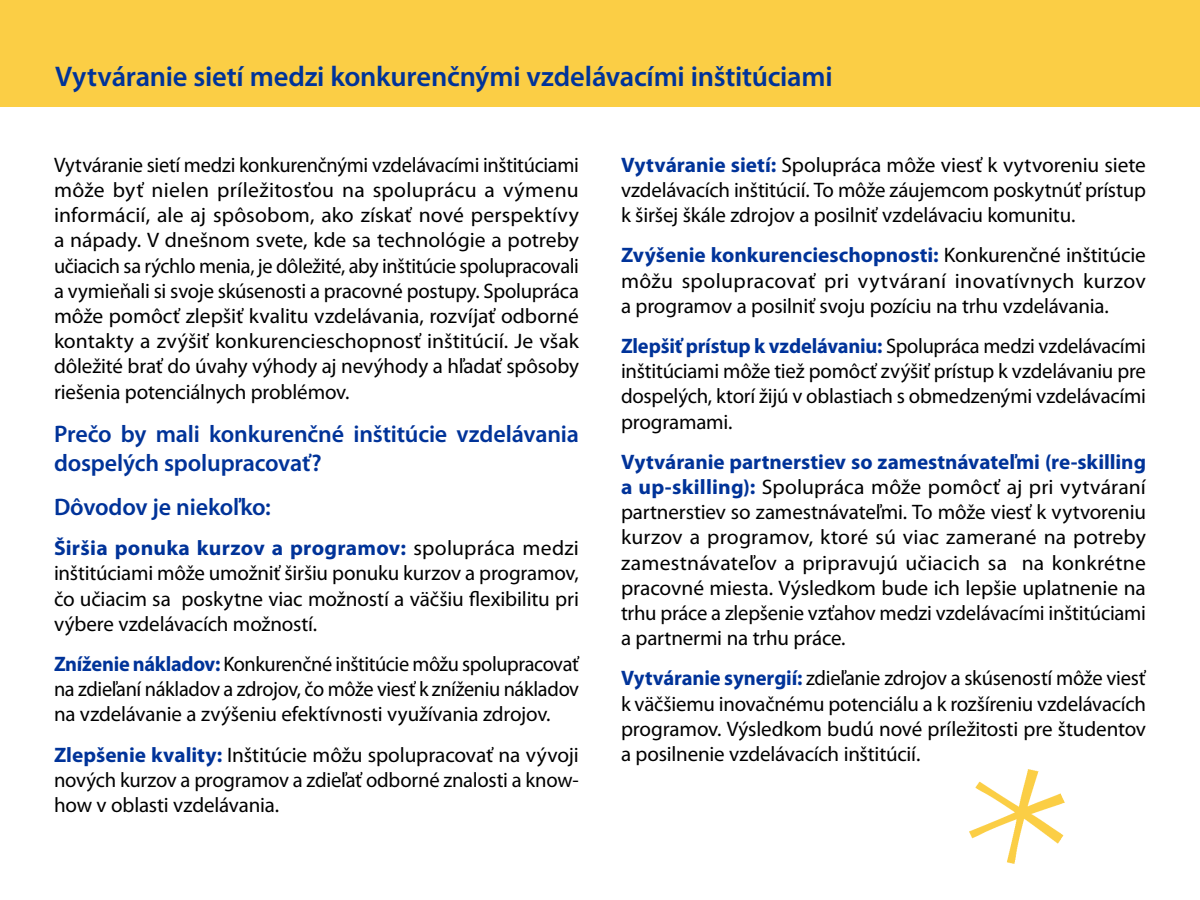
<style>
.page{position:relative;width:1200px;height:900px;background:#fff}
.page>*{position:absolute;margin:0;border:0;box-sizing:border-box;transform-origin:0 0}
.t1{font:600 28.5px "Myriad Pro";letter-spacing:-.01em;color:#039}
.t2{font:600 24px/28.8px "Myriad Pro";letter-spacing:-.01em;color:#039}
.t3{font:21px/25.2px "Myriad Pro";letter-spacing:-.01em;color:#000;text-align:justify}
.s1{font-weight:700;color:#039}
</style>
<div class="page">
<div style="left:0;top:0;width:1200px;height:106px;background:#fbce45"></div>
<img style="left:969px;top:770px;width:96px;height:94px">
<h1 class="t1" style="left:55px;top:58px;width:779px">Vytváranie sietí medzi konkurenčnými vzdelávacími inštitúciami</h1>
<p class="t3" style="left:54px;top:152px;width:527px">Vytváranie sietí medzi konkurenčnými vzdelávacími inštitúciami môže byť nielen príležitosťou na spoluprácu a výmenu informácií, ale aj spôsobom, ako získať nové perspektívy a nápady. V dnešnom svete, kde sa technológie a potreby učiacich sa rýchlo menia, je dôležité, aby inštitúcie spolupracovali a vymieňali si svoje skúsenosti a pracovné postupy. Spolupráca môže pomôcť zlepšiť kvalitu vzdelávania, rozvíjať odborné kontakty a zvýšiť konkurencieschopnosť inštitúcií. Je však dôležité brať do úvahy výhody aj nevýhody a hľadať spôsoby riešenia potenciálnych problémov.</p>
<p class="t2" style="left:54px;top:419px;width:526px">Prečo by mali konkurenčné inštitúcie vzdelávania dospelých spolupracovať?</p>
<p class="t2" style="left:54px;top:492px;width:218px">Dôvodov je niekoľko:</p>
<p class="t3" style="left:54px;top:535px;width:526px"><span class="s1">Širšia ponuka kurzov a programov:</span> spolupráca medzi inštitúciami môže umožniť širšiu ponuku kurzov a programov, čo učiacim sa poskytne viac možností a väčšiu flexibilitu pri výbere vzdelávacích možností.</p>
<p class="t3" style="left:54px;top:651px;width:527px"><span class="s1">Zníženie nákladov:</span> Konkurenčné inštitúcie môžu spolupracovať na zdieľaní nákladov a zdrojov, čo môže viesť k zníženiu nákladov na vzdelávanie a zvýšeniu efektívnosti využívania zdrojov.</p>
<p class="t3" style="left:54px;top:742px;width:526px"><span class="s1">Zlepšenie kvality:</span> Inštitúcie môžu spolupracovať na vývoji nových kurzov a programov a zdieľať odborné znalosti a know&shy;how v oblasti vzdelávania.</p>
<p class="t3" style="left:621px;top:152px;width:526px"><span class="s1">Vytváranie sietí:</span> Spolupráca môže viesť k vytvoreniu siete vzdelávacích inštitúcií. To môže záujemcom poskytnúť prístup k širšej škále zdrojov a posilniť vzdelávaciu komunitu.</p>
<p class="t3" style="left:621px;top:242px;width:527px"><span class="s1">Zvýšenie konkurencieschopnosti:</span> Konkurenčné inštitúcie môžu spolupracovať pri vytváraní inovatívnych kurzov a programov a posilniť svoju pozíciu na trhu vzdelávania.</p>
<p class="t3" style="left:621px;top:333px;width:526px"><span class="s1">Zlepšiť prístup k vzdelávaniu:</span> Spolupráca medzi vzdelávacími inštitúciami môže tiež pomôcť zvýšiť prístup k vzdelávaniu pre dospelých, ktorí žijú v oblastiach s obmedzenými vzdelávacími programami.</p>
<p class="t3" style="left:621px;top:449px;width:527px"><span class="s1">Vytváranie partnerstiev so zamestnávateľmi (re-skilling a up-skilling):</span> Spolupráca môže pomôcť aj pri vytváraní partnerstiev so zamestnávateľmi. To môže viesť k vytvoreniu kurzov a programov, ktoré sú viac zamerané na potreby zamestnávateľov a pripravujú učiacich sa na konkrétne pracovné miesta. Výsledkom bude ich lepšie uplatnenie na trhu práce a zlepšenie vzťahov medzi vzdelávacími inštitúciami a partnermi na trhu práce.</p>
<p class="t3" style="left:621px;top:665px;width:527px"><span class="s1">Vytváranie synergií:</span> zdieľanie zdrojov a skúseností môže viesť k väčšiemu inovačnému potenciálu a k rozšíreniu vzdelávacích programov. Výsledkom budú nové príležitosti pre študentov a posilnenie vzdelávacích inštitúcií.</p>
</div>
